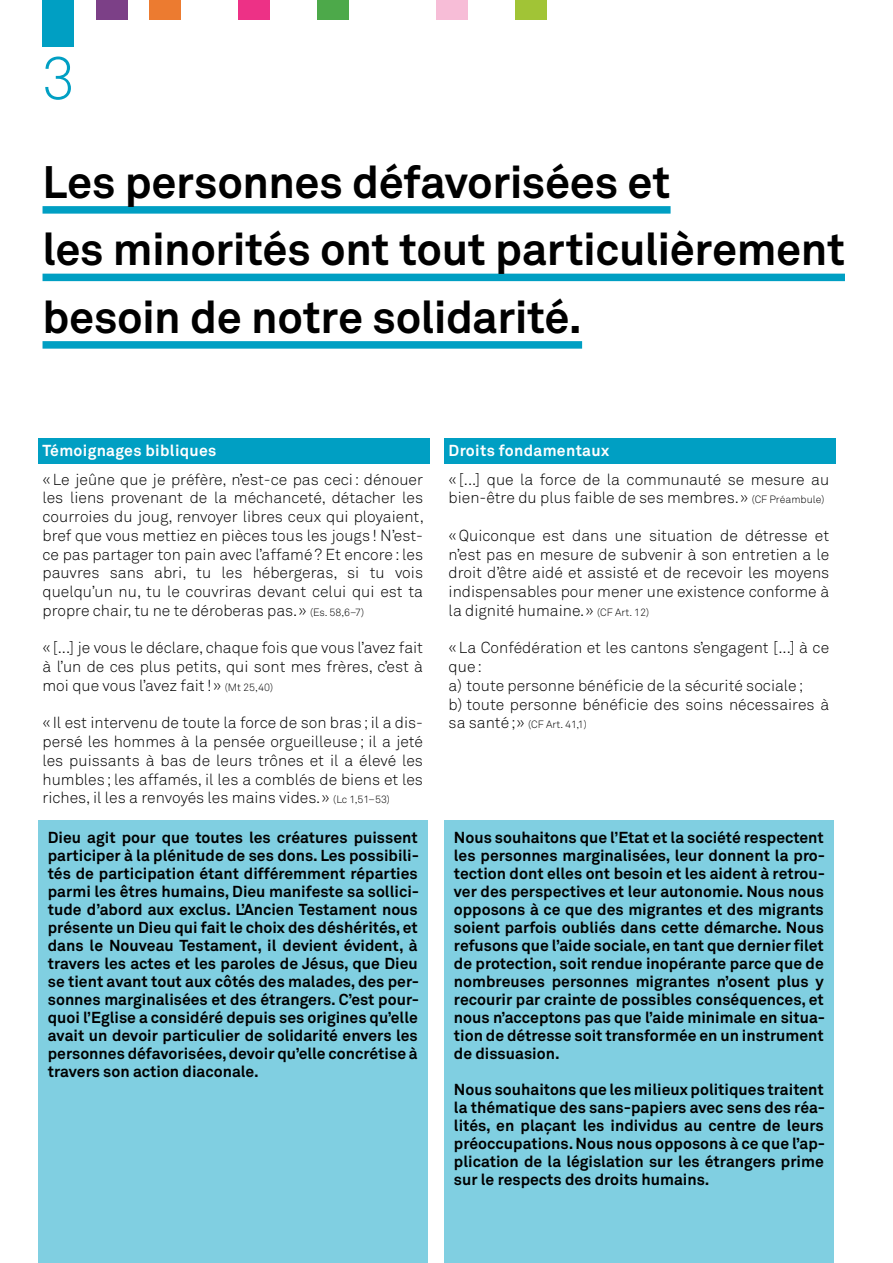
<style>
.page{position:relative;width:893px;height:1263px;background:#fff}
.page>*{position:absolute;margin:0;border:0;box-sizing:border-box;transform-origin:0 0}
.t1{font:300 60px "Akkurat";color:#009fc3}
.t2{font:700 45px/67.5px "Akkurat";letter-spacing:-.01em;color:#000}
.t3{font:700 15.75px/18px "Akkurat";color:#000;text-align:justify}
.t4{font:300 15.75px/18.8px "Akkurat";color:#000;text-align:justify}
.t5{font:700 15.75px "Akkurat";letter-spacing:.02em;color:#fff}
.t6{font:300 10.5px "Akkurat";color:#000}
.s1{font-size:10.5px}
.s2{font-size:15.75px}
</style>
<div class="page">
<div style="left:444px;top:820px;width:389px;height:443px;background:#80cfe1"></div>
<div style="left:38px;top:820px;width:389px;height:443px;background:#80cfe1"></div>
<div style="left:43px;top:206px;width:628px;height:8px;background:#009fc3"></div>
<div style="left:43px;top:274px;width:802px;height:7px;background:#009fc3"></div>
<div style="left:43px;top:341px;width:539px;height:8px;background:#009fc3"></div>
<div style="left:38px;top:438px;width:391px;height:25px;background:#009fc3"></div>
<div style="left:444px;top:438px;width:392px;height:25px;background:#009fc3"></div>
<div style="left:96px;top:0;width:32px;height:19px;background:#7c4087"></div>
<div style="left:149px;top:0;width:32px;height:19px;background:#ec7b30"></div>
<div style="left:238px;top:0;width:32px;height:19px;background:#ed3186"></div>
<div style="left:317px;top:0;width:32px;height:19px;background:#4da94a"></div>
<div style="left:436px;top:0;width:32px;height:19px;background:#f7bdd7"></div>
<div style="left:515px;top:0;width:32px;height:19px;background:#a1c436"></div>
<div style="left:43px;top:0;width:31px;height:47px;background:#009fc3"></div>
<h1 class="t1" style="left:42px;top:40px;width:36px">3</h1>
<h2 class="t2" style="left:43px;top:147px;width:804px">Les personnes défavorisées et<br>les minorités ont tout particulièrement besoin de notre solidarité.</h2>
<p class="t5" style="left:43px;top:440px;width:175px">Témoignages bibliques</p>
<p class="t5" style="left:449px;top:440px;width:162px">Droits fondamentaux</p>
<p class="t4" style="left:43px;top:469px;width:383px">«Le jeûne que je préfère, n’est-ce pas ceci: dénouer les liens provenant de la méchanceté, détacher les courroies du joug, renvoyer libres ceux qui ployaient, bref que vous mettiez en pièces tous les jougs! N’est&shy;ce pas partager ton pain avec l’affamé? Et encore: les pauvres sans abri, tu les hébergeras, si tu vois quelqu’un nu, tu le couvriras devant celui qui est ta propre chair, tu ne te déroberas pas.» <span class="s1">(Es. 58,6–7)</span></p>
<p class="t4" style="left:43px;top:638px;width:382px">«[...] je vous le déclare, chaque fois que vous l’avez fait à l’un de ces plus petits, qui sont mes frères, c’est à moi que vous l’avez fait!» <span class="s1">(Mt 25,40)</span></p>
<p class="t4" style="left:43px;top:713px;width:382px">«Il est intervenu de toute la force de son bras; il a dis&shy;persé les hommes à la pensée orgueilleuse; il a jeté les puissants à bas de leurs trônes et il a élevé les humbles; les affamés, il les a comblés de biens et les riches, il les a renvoyés les mains vides.» <span class="s1">(Lc 1,51–53)</span></p>
<p class="t3" style="left:48px;top:828px;width:373px">Dieu agit pour que toutes les créatures puissent participer à la plénitude de ses dons. Les possibili&shy;tés de participation étant différemment réparties parmi les êtres humains, Dieu manifeste sa sollici&shy;tude d’abord aux exclus. L’Ancien Testament nous présente un Dieu qui fait le choix des déshérités, et dans le Nouveau Testament, il devient évident, à travers les actes et les paroles de Jésus, que Dieu se tient avant tout aux côtés des malades, des per&shy;sonnes marginalisées et des étrangers. C’est pour&shy;quoi l’Eglise a considéré depuis ses origines qu’elle avait un devoir particulier de solidarité envers les personnes défavorisées, devoir qu’elle concrétise à travers son action diaconale.</p>
<p class="t4" style="left:449px;top:469px;width:382px">«[...] que la force de la communauté se mesure au bien-être du plus faible de ses membres.» <span class="s1">(CF Préambule)</span></p>
<p class="t4" style="left:449px;top:526px;width:382px">«Quiconque est dans une situation de détresse et n’est pas en mesure de subvenir à son entretien a le droit d’être aidé et assisté et de recevoir les moyens indispensables pour mener une existence conforme à la dignité humaine.» <span class="s1">(CF Art. 12)</span></p>
<p class="t4" style="left:449px;top:638px;width:382px;text-align:left">«La Confédération et les cantons s’engagent [...] à ce que:<br>a) toute personne bénéficie de la sécurité sociale;<br>b) toute personne bénéficie des soins nécessaires à</p>
<p class="t6" style="left:449px;top:718px;width:140px"><span class="s2">sa santé;»</span> (CF Art. 41,1)</p>
<p class="t3" style="left:454px;top:828px;width:373px">Nous souhaitons que l’Etat et la société respectent les personnes marginalisées, leur donnent la pro&shy;tection dont elles ont besoin et les aident à retrou&shy;ver des perspectives et leur autonomie. Nous nous opposons à ce que des migrantes et des migrants soient parfois oubliés dans cette démarche. Nous refusons que l’aide sociale, en tant que dernier filet de protection, soit rendue inopérante parce que de nombreuses personnes migrantes n’osent plus y recourir par crainte de possibles conséquences, et nous n’acceptons pas que l’aide minimale en situa&shy;tion de détresse soit transformée en un instrument de dissuasion.</p>
<p class="t3" style="left:454px;top:1080px;width:373px">Nous souhaitons que les milieux politiques traitent la thématique des sans-papiers avec sens des réa&shy;lités, en plaçant les individus au centre de leurs préoccupations. Nous nous opposons à ce que l’ap&shy;plication de la législation sur les étrangers prime sur le respects des droits humains.</p>
</div>
